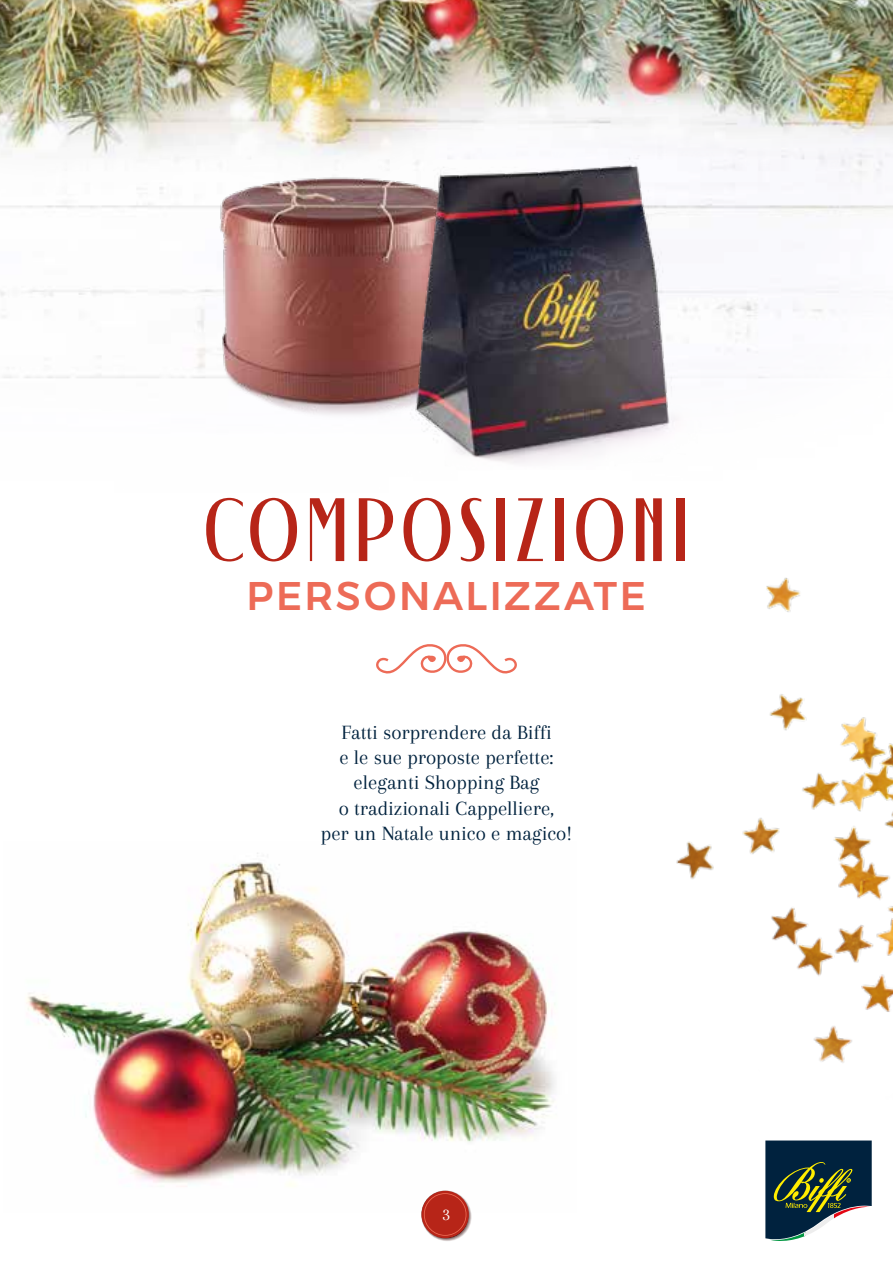
<style>
.page{position:relative;width:893px;height:1263px;background:#fff}
.page>*{position:absolute;margin:0;border:0;box-sizing:border-box;transform-origin:0 0}
.t1{font:89.7px "DECOHEADDISPLAY Regular";letter-spacing:.1em;color:#b72518}
.t2{font:40.05px "Hubhead";letter-spacing:.09em;color:#ed6b57}
.t3{font:21px/25.2px "Arapey";color:#00223e;text-align:center}
.t4{font:18px "Arapey";color:#fff}
</style>
<div class="page">
<img style="left:676px;top:578px;width:217px;height:485px">
<img style="left:0;top:0;width:893px;height:378px">
<img style="left:194px;top:155px;width:160px;height:260px">
<img style="left:354px;top:134px;width:355px;height:329px">
<img style="left:26px;top:853px;width:529px;height:333px">
<svg style="left:376px;top:644px;width:141px;height:30px"></svg>
<svg style="left:771px;top:1240px;width:20px;height:1px"></svg>
<svg style="left:765px;top:1140px;width:107px;height:100px;background:#445b58"></svg>
<svg style="left:421px;top:1190px;width:51px;height:51px"></svg>
<h1 class="t1" style="left:205px;top:491px;width:484px">COMPOSIZIONI</h1>
<h2 class="t2" style="left:248px;top:571px;width:399px">PERSONALIZZATE</h2>
<p class="t3" style="left:321px;top:720px;width:253px">Fatti sorprendere da Biffi<br>e le sue proposte perfette: eleganti Shopping Bag<br>o tradizionali Cappelliere,<br>per un Natale unico e magico!</p>
<p class="t4" style="left:442px;top:1205px;width:10px">3</p>
</div>
